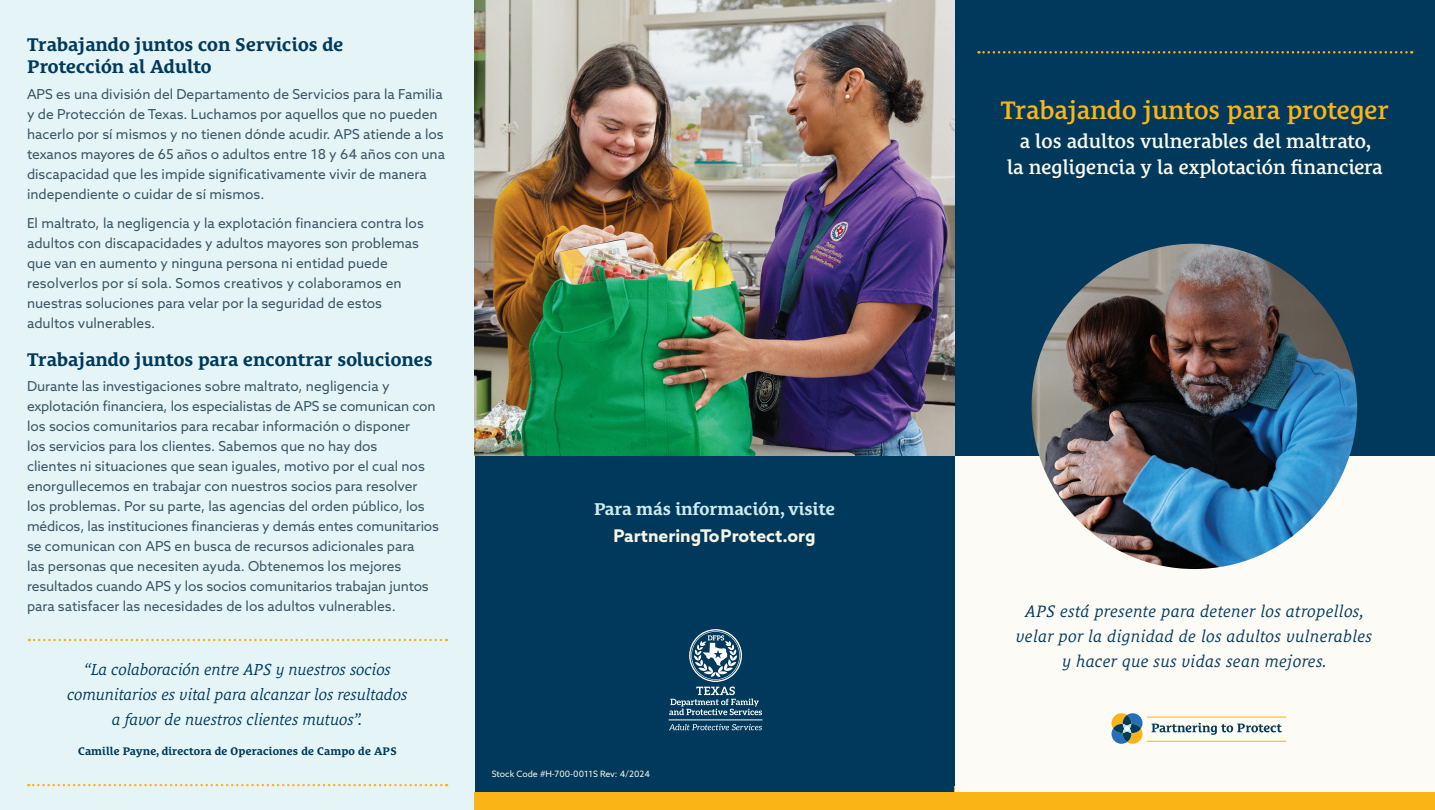
<style>
.page{position:relative;width:1435px;height:810px;background:#fff}
.page>*{position:absolute;margin:0;border:0;box-sizing:border-box;transform-origin:0 0}
.t1{font:600 25.88px "Le Monde Courrier Std";color:#fbb416}
.t2{font:600 20px/26.4px "Le Monde Courrier Std";color:#fbfaf1;text-align:center}
.t3{font:700 18.75px/22.5px "Le Monde Courrier Std";color:#00395c}
.t4{font:700 17.5px/26.6px "Le Monde Courrier Std";color:#cdebf0;text-align:center}
.t5{font:italic 16.88px/25px "Le Monde Courrier Std";letter-spacing:.02em;color:#00395c;text-align:center}
.t6{font:italic 16.25px/25px "Le Monde Courrier Std";color:#00395c;text-align:center}
.t7{font:13.75px/20px "Azo Sans";color:#3b5566}
.t8{font:700 11.25px "Le Monde Courrier Std";letter-spacing:.01em;color:#00395c}
.t9{font:8.75px "Azo Sans";color:#f9f6e6}
.s1{font-family:"Azo Sans";color:#f9f6e6}
</style>
<div class="page">
<div style="left:954px;top:450px;width:480px;height:348px;background:#fcfbf5"></div>
<div style="left:474px;top:450px;width:480px;height:360px;background:#00395c"></div>
<div style="left:0;top:0;width:474px;height:810px;background:#e5f5f7"></div>
<div style="left:953px;top:0;width:481px;height:455px;background:#00395c"></div>
<img style="left:474px;top:0;width:480px;height:455px">
<svg style="left:978px;top:51px;width:433px;height:3px"></svg>
<div style="left:474px;top:792px;width:960px;height:18px;background:#fbb416"></div>
<img style="left:1031px;top:244px;width:325px;height:325px;border-radius:163px">
<svg style="left:29px;top:639px;width:418px;height:2px"></svg>
<svg style="left:28px;top:784px;width:419px;height:2px"></svg>
<hr style="left:1147px;top:717px;width:138px;height:1px;background:#fbb416">
<hr style="left:1147px;top:741px;width:138px;height:1px;background:#fbb416">
<svg style="left:1151px;top:723px;width:130px;height:12px"></svg>
<svg style="left:1111px;top:713px;width:31px;height:31px"></svg>
<svg style="left:669px;top:629px;width:92px;height:86px"></svg>
<hr style="left:668px;top:720px;width:94px;height:1px;background:#fff">
<svg style="left:669px;top:724px;width:92px;height:6px"></svg>
<h2 class="t3" style="left:27px;top:33px;width:318px">Trabajando juntos con Servicios de<br>Protección al Adulto</h2>
<p class="t7" style="left:27px;top:84px;width:419px">APS es una división del Departamento de Servicios para la Familia y de Protección de Texas. Luchamos por aquellos que no pueden hacerlo por sí mismos y no tienen dónde acudir. APS atiende a los texanos mayores de 65 años o adultos entre 18 y 64 años con una discapacidad que les impide significativamente vivir de manera independiente o cuidar de sí mismos.</p>
<p class="t7" style="left:27px;top:213px;width:398px">El maltrato, la negligencia y la explotación financiera contra los adultos con discapacidades y adultos mayores son problemas que van en aumento y ninguna persona ni entidad puede resolverlos por sí sola. Somos creativos y colaboramos en nuestras soluciones para velar por la seguridad de estos adultos vulnerables.</p>
<h2 class="t3" style="left:27px;top:348px;width:407px">Trabajando juntos para encontrar soluciones</h2>
<p class="t7" style="left:27px;top:376px;width:413px">Durante las investigaciones sobre maltrato, negligencia y explotación financiera, los especialistas de APS se comunican con los socios comunitarios para recabar información o disponer<br>los servicios para los clientes. Sabemos que no hay dos<br>clientes ni situaciones que sean iguales, motivo por el cual nos enorgullecemos en trabajar con nuestros socios para resolver los problemas. Por su parte, las agencias del orden público, los médicos, las instituciones financieras y demás entes comunitarios se comunican con APS en busca de recursos adicionales para<br>las personas que necesiten ayuda. Obtenemos los mejores resultados cuando APS y los socios comunitarios trabajan juntos para satisfacer las necesidades de los adultos vulnerables.</p>
<p class="t6" style="left:67px;top:656px;width:342px">“La colaboración entre APS y nuestros socios comunitarios es vital para alcanzar los resultados a favor de nuestros clientes mutuos”.</p>
<p class="t8" style="left:78px;top:745px;width:320px">Camille Payne, directora de Operaciones de Campo de APS</p>
<p class="t4" style="left:594px;top:495px;width:242px">Para más información, visite<br><span class="s1">PartneringToProtect.org</span></p>
<p class="t9" style="left:491px;top:768px;width:160px">Stock Code #H-700-0011S Rev: 4/2024</p>
<h1 class="t1" style="left:1000px;top:95px;width:389px">Trabajando juntos para proteger</h1>
<p class="t2" style="left:1006px;top:128px;width:377px">a los adultos vulnerables del maltrato,<br>la negligencia y la explotación financiera</p>
<p class="t5" style="left:1016px;top:599px;width:357px">APS está presente para detener los atropellos, velar por la dignidad de los adultos vulnerables y hacer que sus vidas sean mejores.</p>
</div>
